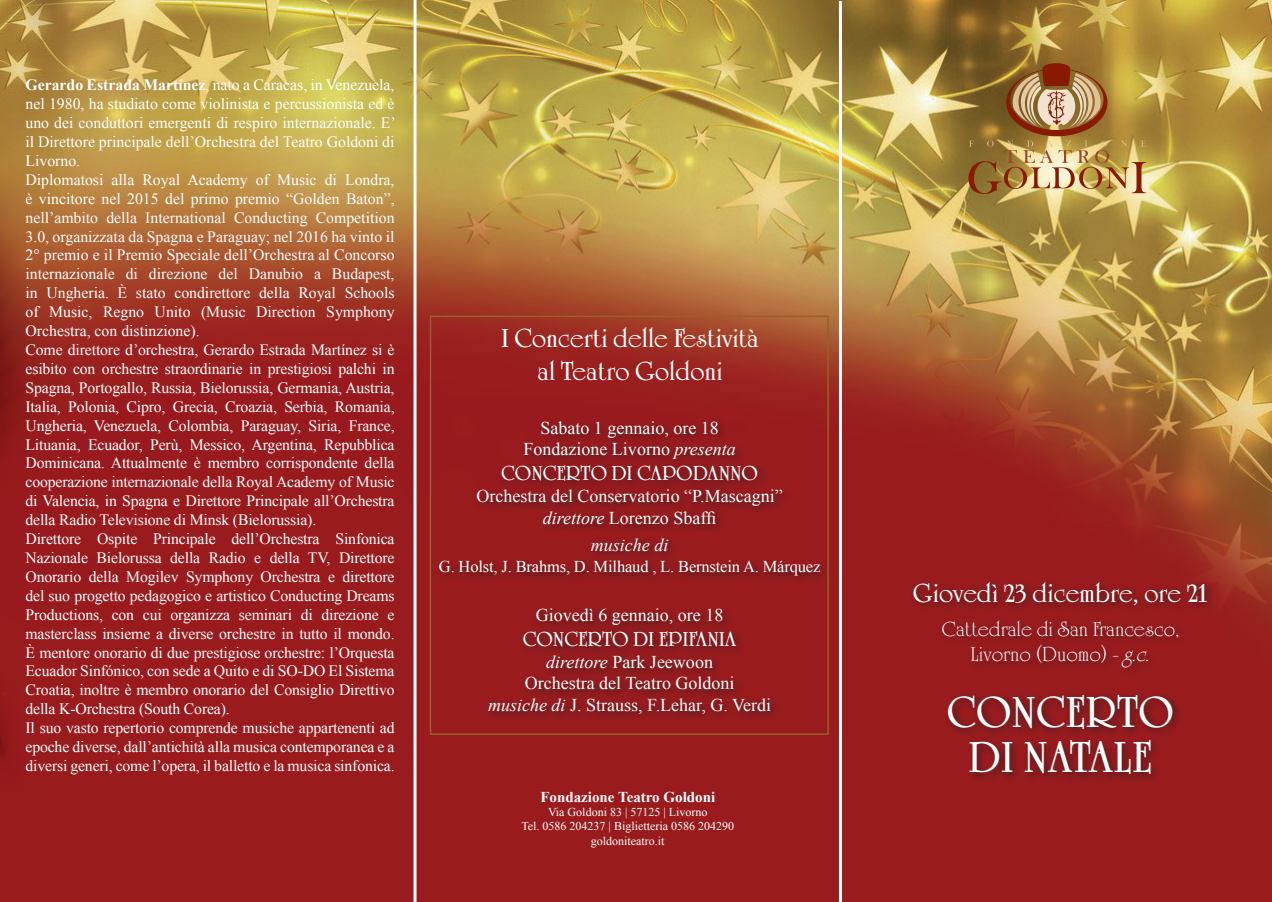
<style>
.page{position:relative;width:1272px;height:902px;background:#fff}
.page>*{position:absolute;margin:0;border:0;box-sizing:border-box;transform-origin:0 0}
.Normale{font:700 45px/45px "University Roman Std";color:#fff;text-align:center}
.Normale-2{font:700 27px "University Roman Std";color:#fff}
.Normale-3{font:21px/25.2px "University Roman Std";color:#fff;text-align:center}
.t1{font:700 21px "University Roman Std";color:#fff}
.t2{font:18px/21.6px "Times New Roman";color:#fff;text-align:center}
.t3{font:italic 18px "Times New Roman";color:#fff}
.t4{font:16.5px "Times New Roman";letter-spacing:-.01em;color:#fff}
.Normale-4{font:15.75px/18.9px "Times New Roman";letter-spacing:-.01em;color:#fff;text-align:justify}
.Normale-5{font:700 15px "Times New Roman";color:#fff}
.Normale-6{font:12px "Times New Roman";color:#fff}
.s1{font-weight:700}
.s2{font-style:italic}
</style>
<div class="page">
<img style="left:0;top:0;width:1271px;height:901px">
<hr style="left:839px;top:1px;width:3px;height:900px;background:#fff">
<hr style="left:413px;top:0;width:3px;height:901px;background:#fff">
<div style="left:908px;top:577px;width:308px;height:207px;background:#231f20;opacity:.75"></div>
<img style="left:968px;top:63px;width:178px;height:131px">
<div style="left:434px;top:416px;width:396px;height:307px;background:#231f20;opacity:.75"></div>
<div style="left:430px;top:315px;width:398px;height:419px;border:2px solid #946326"></div>
<p class="Normale-4" style="left:26px;top:75px;width:372px"><span class="s1">Gerardo Estrada Martínez</span>, nato a Caracas, in Venezuela, nel 1980, ha studiato come violinista e percussionista ed è uno dei conduttori emergenti di respiro internazionale. E’ il Direttore principale dell’Orchestra del Teatro Goldoni di Livorno.</p>
<p class="Normale-4" style="left:26px;top:170px;width:370px">Diplomatosi alla Royal Academy of Music di Londra, è vincitore nel 2015 del primo premio “Golden Baton”, nell’ambito della International Conducting Competition 3.0, organizzata da Spagna e Paraguay; nel 2016 ha vinto il 2° premio e il Premio Speciale dell’Orchestra al Concorso internazionale di direzione del Danubio a Budapest, in Ungheria. È stato condirettore della Royal Schools of Music, Regno Unito (Music Direction Symphony Orchestra, con distinzione).</p>
<p class="Normale-4" style="left:26px;top:340px;width:370px">Come direttore d’orchestra, Gerardo Estrada Martínez si è esibito con orchestre straordinarie in prestigiosi palchi in Spagna, Portogallo, Russia, Bielorussia, Germania, Austria, Italia, Polonia, Cipro, Grecia, Croazia, Serbia, Romania, Ungheria, Venezuela, Colombia, Paraguay, Siria, France, Lituania, Ecuador, Perù, Messico, Argentina, Repubblica Dominicana. Attualmente è membro corrispondente della cooperazione internazionale della Royal Academy of Music di Valencia, in Spagna e Direttore Principale all’Orchestra della Radio Televisione di Minsk (Bielorussia).</p>
<p class="Normale-4" style="left:26px;top:529px;width:370px">Direttore Ospite Principale dell’Orchestra Sinfonica Nazionale Bielorussa della Radio e della TV, Direttore Onorario della Mogilev Symphony Orchestra e direttore del suo progetto pedagogico e artistico Conducting Dreams Productions, con cui organizza seminari di direzione e masterclass insieme a diverse orchestre in tutto il mondo.<br>È mentore onorario di due prestigiose orchestre: l’Orquesta Ecuador Sinfónico, con sede a Quito e di SO-DO El Sistema Croatia, inoltre è membro onorario del Consiglio Direttivo della K-Orchestra (South Corea).</p>
<p class="Normale-4" style="left:26px;top:718px;width:370px">Il suo vasto repertorio comprende musiche appartenenti ad epoche diverse, dall’antichità alla musica contemporanea e a diversi generi, come l’opera, il balletto e la musica sinfonica.</p>
<p class="Normale-2" style="left:501px;top:323px;width:259px">I Concerti delle Festività</p>
<p class="Normale-2" style="left:537px;top:355px;width:187px">al Teatro Goldoni</p>
<p class="t2" style="left:523px;top:416px;width:214px">Sabato 1 gennaio, ore 18<br>Fondazione Livorno <span class="s2">presenta</span></p>
<p class="t1" style="left:501px;top:461px;width:258px">CONCERTO DI CAPODANNO</p>
<p class="t2" style="left:476px;top:485px;width:307px">Orchestra del Conservatorio “P.Mascagni”</p>
<p class="t2" style="left:543px;top:506px;width:175px"><span class="s2">direttore</span> Lorenzo Sbaffi</p>
<p class="t3" style="left:591px;top:532px;width:79px">musiche di</p>
<p class="t4" style="left:439px;top:555px;width:383px">G. Holst, J. Brahms, D. Milhaud , L. Bernstein A. Márquez</p>
<p class="t2" style="left:536px;top:603px;width:189px">Giovedì 6 gennaio, ore 18</p>
<p class="t1" style="left:523px;top:627px;width:215px">CONCERTO DI EPIFANIA</p>
<p class="t2" style="left:546px;top:650px;width:168px"><span class="s2">direttore</span> Park Jeewoon</p>
<p class="t2" style="left:524px;top:672px;width:211px">Orchestra del Teatro Goldoni</p>
<p class="t2" style="left:488px;top:693px;width:284px"><span class="s2">musiche di</span> J. Strauss, F.Lehar, G. Verdi</p>
<p class="Normale-5" style="left:540px;top:786px;width:176px">Fondazione Teatro Goldoni</p>
<p class="Normale-6" style="left:548px;top:803px;width:161px">Via Goldoni 83 | 57125 | Livorno</p>
<p class="Normale-6" style="left:521px;top:818px;width:214px">Tel. 0586 204237 | Biglietteria 0586 204290</p>
<p class="Normale-6" style="left:591px;top:832px;width:75px">goldoniteatro.it</p>
<p class="Normale-2" style="left:912px;top:577px;width:296px">Giovedì 23 dicembre, ore 21</p>
<p class="Normale-3" style="left:941px;top:618px;width:239px">Cattedrale di San Francesco,<br>Livorno (Duomo) - <span class="s2">g.c.</span></p>
<p class="Normale" style="left:946px;top:691px;width:228px">CONCERTO<br>DI NATALE</p>
</div>
